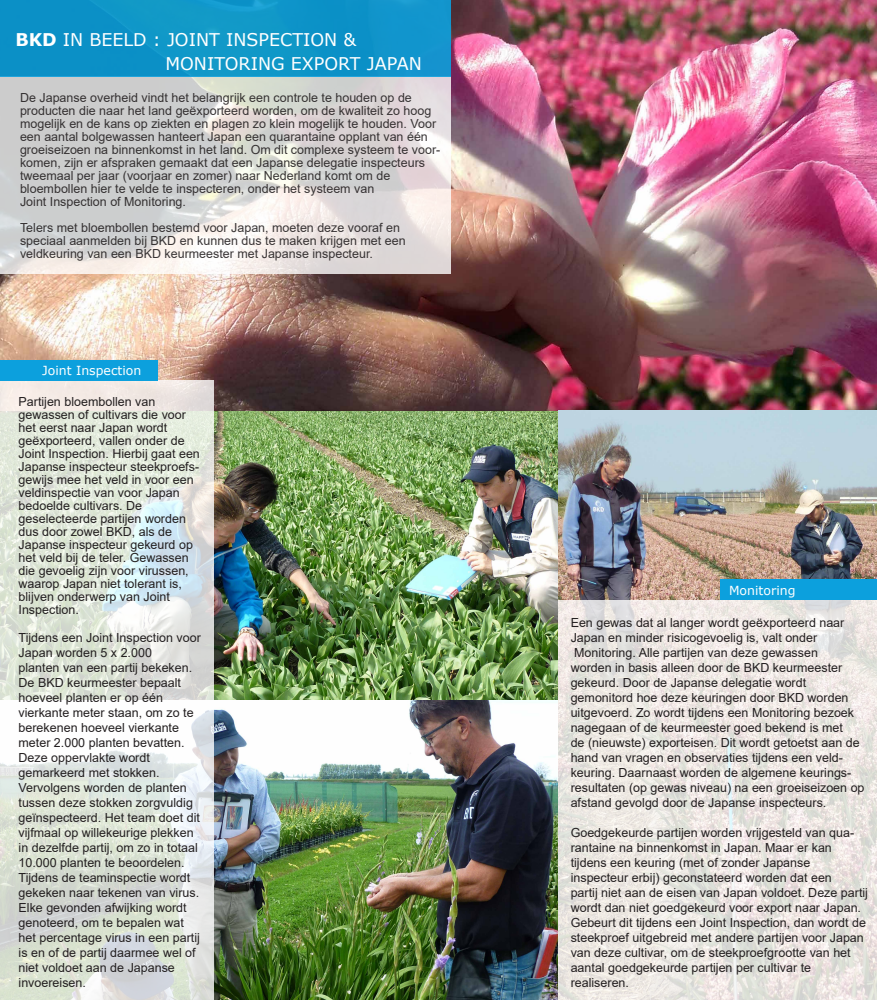
<style>
.page{position:relative;width:877px;height:1000px;background:#fff}
.page>*{position:absolute;margin:0;border:0;box-sizing:border-box;transform-origin:0 0}
.t1{font:17.5px "Verdana";color:#fff}
.t2{font:12.5px/15px "Arial";color:#231f20}
.t3{font:12.5px "Verdana";color:#fff}
.s1{font-weight:700}
</style>
<div class="page">
<img style="left:0;top:0;width:877px;height:1000px">
<svg style="left:0;top:381px;width:213px;height:619px;background:#e1e7df"></svg>
<div style="left:0;top:361px;width:158px;height:20px;background:#0ca0dd"></div>
<svg style="left:0;top:76px;width:451px;height:198px;background:#d9d8d7"></svg>
<svg style="left:558px;top:600px;width:319px;height:400px;background:#eae6e1"></svg>
<div style="left:721px;top:580px;width:156px;height:20px;background:#0ca0dd"></div>
<div style="left:0;top:0;width:451px;height:76px;background:#0f94c7"></div>
<p class="t1" style="left:15px;top:28px;width:342px"><span class="s1">BKD</span> IN BEELD : JOINT INSPECTION &amp;</p>
<p class="t1" style="left:165px;top:52px;width:258px">MONITORING EXPORT JAPAN</p>
<p class="t2" style="left:20px;top:91px;width:422px;line-height:13px">De Japanse overheid vindt het belangrijk een controle te houden op de producten die naar het land geëxporteerd worden, om de kwaliteit zo hoog mogelijk en de kans op ziekten en plagen zo klein mogelijk te houden. Voor een aantal bolgewassen hanteert Japan een quarantaine opplant van één groeiseizoen na binnenkomst in het land. Om dit complexe systeem te voor&shy;komen, zijn er afspraken gemaakt dat een Japanse delegatie inspecteurs tweemaal per jaar (voorjaar en zomer) naar Nederland komt om de bloembollen hier te velde te inspecteren, onder het systeem van<br>Joint Inspection of Monitoring.</p>
<p class="t2" style="left:20px;top:221px;width:387px;line-height:13px">Telers met bloembollen bestemd voor Japan, moeten deze vooraf en speciaal aanmelden bij BKD en kunnen dus te maken krijgen met een veldkeuring van een BKD keurmeester met Japanse inspecteur.</p>
<p class="t3" style="left:42px;top:362px;width:101px">Joint Inspection</p>
<p class="t2" style="left:19px;top:395px;width:138px">Partijen bloembollen van</p>
<p class="t2" style="left:19px;top:409px;width:169px;line-height:13px">gewassen of cultivars die voor het eerst naar Japan wordt</p>
<p class="t2" style="left:19px;top:435px;width:183px;line-height:13px">geëxporteerd, vallen onder de<br>Joint Inspection. Hierbij gaat een<br>Japanse inspecteur steekproefs&shy;gewijs mee het veld in voor een veldinspectie van voor Japan</p>
<p class="t2" style="left:19px;top:499px;width:125px">bedoelde cultivars. De</p>
<p class="t2" style="left:19px;top:513px;width:169px;line-height:13px">geselecteerde partijen worden dus door zowel BKD, als de</p>
<p class="t2" style="left:19px;top:539px;width:176px;line-height:13px">Japanse inspecteur gekeurd op het veld bij de teler. Gewassen die gevoelig zijn voor virussen, waarop Japan niet tolerant is, blijven onderwerp van Joint</p>
<p class="t2" style="left:19px;top:603px;width:62px">Inspection.</p>
<p class="t2" style="left:19px;top:631px;width:184px">Tijdens een Joint Inspection voor<br>Japan worden 5 x 2.000</p>
<p class="t2" style="left:19px;top:661px;width:175px">planten van een partij bekeken.<br>De BKD keurmeester bepaalt hoeveel planten er op één</p>
<p class="t2" style="left:19px;top:706px;width:177px">vierkante meter staan, om zo te berekenen hoeveel vierkante</p>
<p class="t2" style="left:19px;top:736px;width:168px">meter 2.000 planten bevatten.<br>Deze oppervlakte wordt</p>
<p class="t2" style="left:19px;top:766px;width:143px">gemarkeerd met stokken.</p>
<p class="t2" style="left:19px;top:781px;width:183px">Vervolgens worden de planten tussen deze stokken zorgvuldig geïnspecteerd. Het team doet dit vijfmaal op willekeurige plekken in dezelfde partij, om zo in totaal<br>10.000 planten te beoordelen.<br>Tijdens de teaminspectie wordt gekeken naar tekenen van virus.<br>Elke gevonden afwijking wordt genoteerd, om te bepalen wat het percentage virus in een partij is en of de partij daarmee wel of niet voldoet aan de Japanse</p>
<p class="t2" style="left:19px;top:976px;width:69px">invoereisen.</p>
<p class="t3" style="left:729px;top:582px;width:68px">Monitoring</p>
<p class="t2" style="left:571px;top:615px;width:275px">Een gewas dat al langer wordt geëxporteerd naar</p>
<p class="t2" style="left:571px;top:630px;width:248px">Japan en minder risicogevoelig is, valt onder</p>
<p class="t2" style="left:574px;top:645px;width:245px">Monitoring. Alle partijen van deze gewassen</p>
<p class="t2" style="left:571px;top:660px;width:273px">worden in basis alleen door de BKD keurmeester</p>
<p class="t2" style="left:571px;top:675px;width:237px">gekeurd. Door de Japanse delegatie wordt</p>
<p class="t2" style="left:571px;top:690px;width:291px">gemonitord hoe deze keuringen door BKD worden uitgevoerd. Zo wordt tijdens een Monitoring bezoek nagegaan of de keurmeester goed bekend is met de (nieuwste) exporteisen. Dit wordt getoetst aan de hand van vragen en observaties tijdens een veld-</p>
<p class="t2" style="left:571px;top:765px;width:282px">keuring. Daarnaast worden de algemene keurings-</p>
<p class="t2" style="left:571px;top:780px;width:295px">resultaten (op gewas niveau) na een groeiseizoen op afstand gevolgd door de Japanse inspecteurs.</p>
<p class="t2" style="left:571px;top:825px;width:285px">Goedgekeurde partijen worden vrijgesteld van qua&shy;rantaine na binnenkomst in Japan. Maar er kan</p>
<p class="t2" style="left:571px;top:855px;width:241px">tijdens een keuring (met of zonder Japanse</p>
<p class="t2" style="left:571px;top:870px;width:263px">inspecteur erbij) geconstateerd worden dat een</p>
<p class="t2" style="left:571px;top:885px;width:299px">partij niet aan de eisen van Japan voldoet. Deze partij wordt dan niet goedgekeurd voor export naar Japan.<br>Gebeurt dit tijdens een Joint Inspection, dan wordt de steekproef uitgebreid met andere partijen voor Japan van deze cultivar, om de steekproefgrootte van het aantal goedgekeurde partijen per cultivar te</p>
<p class="t2" style="left:571px;top:975px;width:60px">realiseren.</p>
</div>
